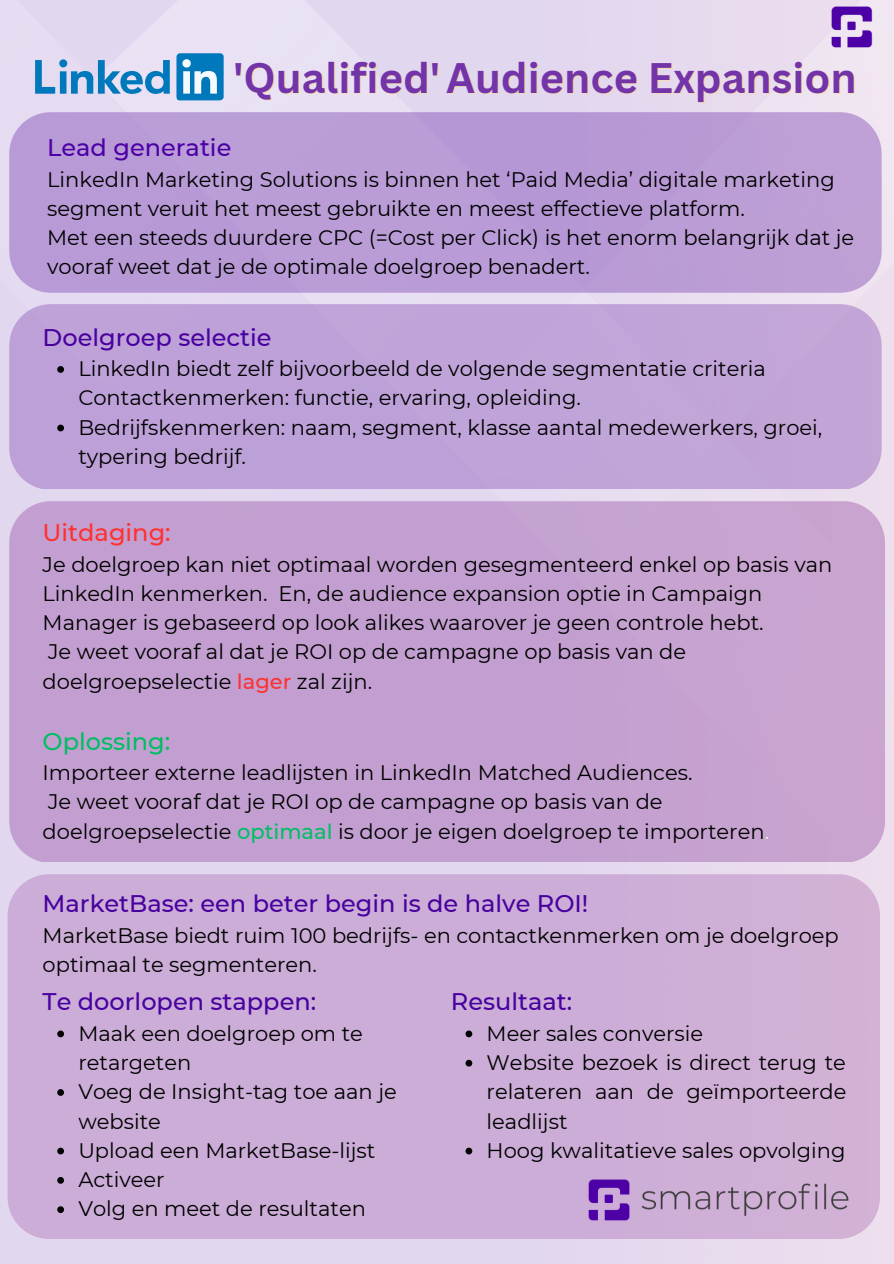
<style>
.page{position:relative;width:894px;height:1264px;background:#fff}
.page>*{position:absolute;margin:0;border:0;box-sizing:border-box;transform-origin:0 0}
.t1{font:700 41.55px "Canva Sans";color:#7434a9}
.t2{font:500 24px "Montserrat";color:#48019f}
.t3{font:500 24px "Montserrat";color:#4d00a6}
.t4{font:500 24px "Montserrat";color:#ff3131}
.t5{font:500 24px "Montserrat";color:#00bf63}
.t6{font:21px/29.2px "Montserrat";color:#000}
.s1{font-weight:500;color:#ff3131}
.s2{font-weight:500;color:#00bf63}
.s3{color:#eaeaea}
</style>
<div class="page">
<img style="left:0;top:0;width:893px;height:1263px">
<div style="left:9px;top:112px;width:872px;height:180px;background:#ba9cd6"></div>
<img style="left:34px;top:23px;width:190px;height:107px">
<div style="left:9px;top:304px;width:872px;height:184px;background:#c0a4d8"></div>
<svg style="left:57px;top:366px;width:7px;height:7px"></svg>
<svg style="left:57px;top:424px;width:7px;height:7px"></svg>
<div style="left:9px;top:501px;width:875px;height:360px;background:#c29fd0"></div>
<div style="left:8px;top:874px;width:871px;height:364px;background:#cbadd7"></div>
<svg style="left:57px;top:1030px;width:7px;height:7px"></svg>
<svg style="left:57px;top:1089px;width:7px;height:6px"></svg>
<svg style="left:57px;top:1147px;width:7px;height:7px"></svg>
<svg style="left:57px;top:1176px;width:7px;height:7px"></svg>
<svg style="left:57px;top:1206px;width:7px;height:6px"></svg>
<svg style="left:465px;top:1030px;width:7px;height:7px"></svg>
<svg style="left:465px;top:1059px;width:7px;height:7px"></svg>
<svg style="left:465px;top:1147px;width:7px;height:7px"></svg>
<img style="left:584px;top:1175px;width:272px;height:49px">
<img style="left:826px;top:3px;width:55px;height:48px">
<h1 class="t1" style="left:233px;top:48px;width:625px">'Qualified'Audience Expansion</h1>
<p class="t3" style="left:47px;top:133px;width:186px">Lead generatie</p>
<p class="t6" style="left:47px;top:164px;width:808px">LinkedIn Marketing Solutions is binnen het ‘Paid Media’ digitale marketing segment veruit het meest gebruikte en meest effectieve platform.<br>Met een steeds duurdere CPC (=Cost per Click) is het enorm belangrijk dat je vooraf weet dat je de optimale doelgroep benadert.</p>
<p class="t2" style="left:43px;top:322px;width:230px">Doelgroep selectie</p>
<p class="t6" style="left:78px;top:354px;width:745px">LinkedIn biedt zelf bijvoorbeeld de volgende segmentatie criteria Contactkenmerken: functie, ervaring, opleiding.<br>Bedrijfskenmerken: naam, segment, klasse aantal medewerkers, groei, typering bedrijf.</p>
<p class="t4" style="left:43px;top:518px;width:130px">Uitdaging:</p>
<p class="t6" style="left:43px;top:549px;width:791px">Je doelgroep kan niet optimaal worden gesegmenteerd enkel op basis van LinkedIn kenmerken. En, de audience expansion optie in Campaign Manager is gebaseerd op look alikes waarover je geen controle hebt.<br>Je weet vooraf al dat je ROI op de campagne op basis van de doelgroepselectie <span class="s1">lager</span> zal zijn.</p>
<p class="t5" style="left:43px;top:726px;width:129px">Oplossing:</p>
<p class="t6" style="left:43px;top:757px;width:727px">Importeer externe leadlijsten in LinkedIn Matched Audiences.<br>Je weet vooraf dat je ROI op de campagne op basis van de doelgroepselectie <span class="s2">optimaal</span> is door je eigen doelgroep te importeren<span class="s3">.</span></p>
<p class="t2" style="left:43px;top:889px;width:547px">MarketBase: een beter begin is de halve ROI!</p>
<p class="t6" style="left:43px;top:920px;width:797px">MarketBase biedt ruim 100 bedrijfs- en contactkenmerken om je doelgroep optimaal te segmenteren.</p>
<p class="t2" style="left:43px;top:987px;width:275px">Te doorlopen stappen:</p>
<p class="t6" style="left:78px;top:1018px;width:320px">Maak een doelgroep om te retargeten<br>Voeg de Insight-tag toe aan je website<br>Upload een MarketBase-lijst<br>Activeer<br>Volg en meet de resultaten</p>
<p class="t2" style="left:451px;top:987px;width:123px">Resultaat:</p>
<p class="t6" style="left:486px;top:1018px;width:361px">Meer sales conversie<br>Website bezoek is direct terug te relateren aan de geïmporteerde leadlijst<br>Hoog kwalitatieve sales opvolging</p>
</div>
